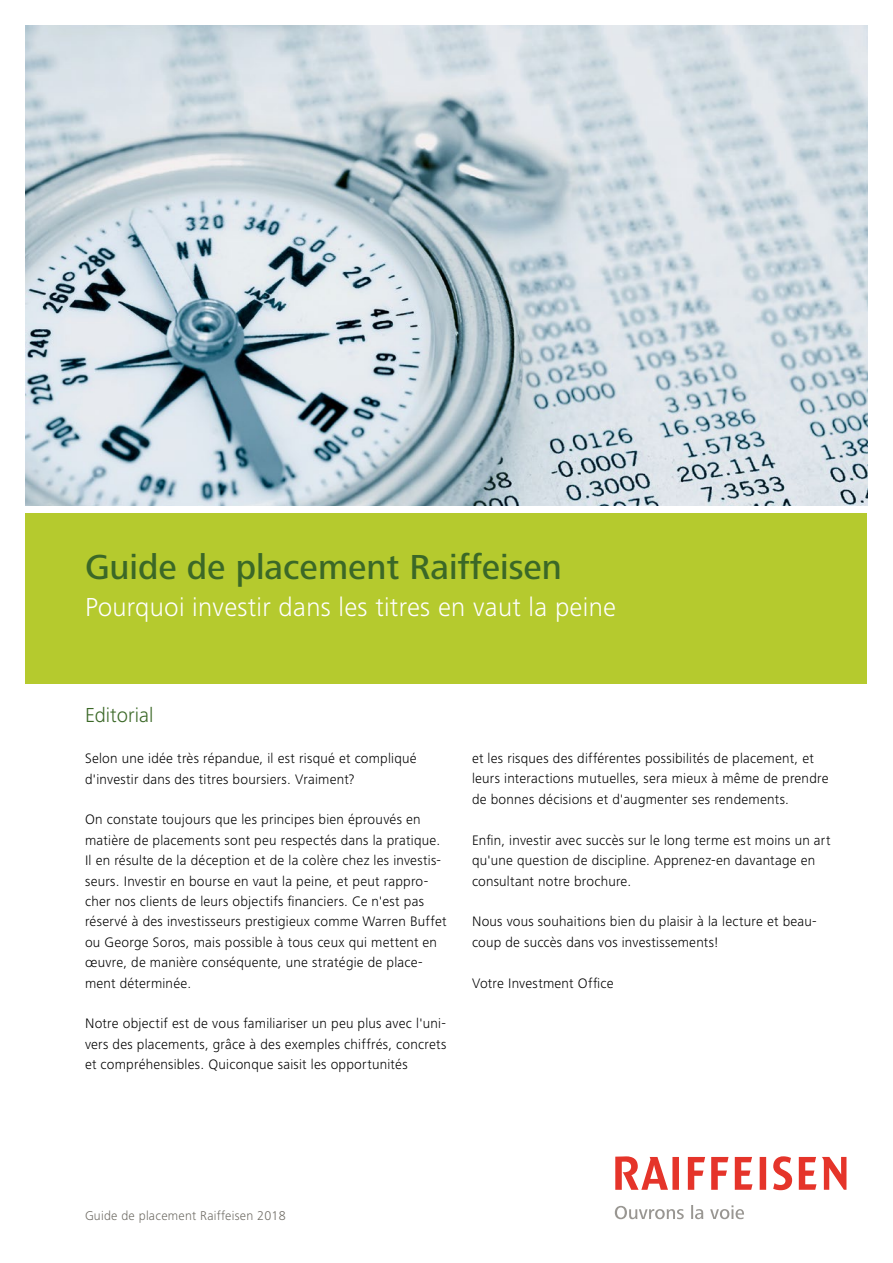
<style>
.page{position:relative;width:893px;height:1263px;background:#fff}
.page>*{position:absolute;margin:0;border:0;box-sizing:border-box;transform-origin:0 0}
.t1{font:500 36px "Frutiger Next LT";color:#3b6827}
.t2{font:300 27px "Frutiger Next LT";letter-spacing:.01em;color:#fff}
.t3{font:300 21px "Frutiger Next LT";color:#3b6827}
.t4{font:300 14.25px/20.4px "Frutiger Next LT";letter-spacing:.015em;color:#000}
.t5{font:300 13.2px "Frutiger Next LT";letter-spacing:.02em;color:#6d6a63}
</style>
<div class="page">
<div style="left:26px;top:514px;width:841px;height:170px;background:#b5ca2e"></div>
<img style="left:26px;top:26px;width:841px;height:479px">
<svg style="left:614px;top:1156px;width:233px;height:64px"></svg>
<h1 class="t1" style="left:85px;top:546px;width:479px">Guide de placement Raiffeisen</h1>
<h2 class="t2" style="left:85px;top:592px;width:532px">Pourquoi investir dans les titres en vaut la peine</h2>
<h3 class="t3" style="left:85px;top:704px;width:70px">Editorial</h3>
<p class="t4" style="left:85px;top:748px;width:333px">Selon une idée très répandue, il est risqué et compliqué d'investir dans des titres boursiers. Vraiment?</p>
<p class="t4" style="left:85px;top:809px;width:363px">On constate toujours que les principes bien éprouvés en matière de placements sont peu respectés dans la pratique.<br>Il en résulte de la déception et de la colère chez les investis&shy;seurs. Investir en bourse en vaut la peine, et peut rappro&shy;cher nos clients de leurs objectifs financiers. Ce n'est pas réservé à des investisseurs prestigieux comme Warren Buffet ou George Soros, mais possible à tous ceux qui mettent en œuvre, de manière conséquente, une stratégie de place&shy;ment déterminée.</p>
<p class="t4" style="left:85px;top:1013px;width:363px;text-align:justify">Notre objectif est de vous familiariser un peu plus avec l'uni&shy;vers des placements, grâce à des exemples chiffrés, concrets et compréhensibles. Quiconque saisit les opportunités</p>
<p class="t4" style="left:472px;top:748px;width:358px">et les risques des différentes possibilités de placement, et leurs interactions mutuelles, sera mieux à même de prendre de bonnes décisions et d'augmenter ses rendements.</p>
<p class="t4" style="left:472px;top:830px;width:360px">Enfin, investir avec succès sur le long terme est moins un art qu'une question de discipline. Apprenez-en davantage en consultant notre brochure.</p>
<p class="t4" style="left:472px;top:911px;width:346px">Nous vous souhaitions bien du plaisir à la lecture et beau&shy;coup de succès dans vos investissements!</p>
<p class="t4" style="left:472px;top:973px;width:143px">Votre Investment Office</p>
<p class="t5" style="left:85px;top:1209px;width:202px">Guide de placement Raiffeisen 2018</p>
</div>
